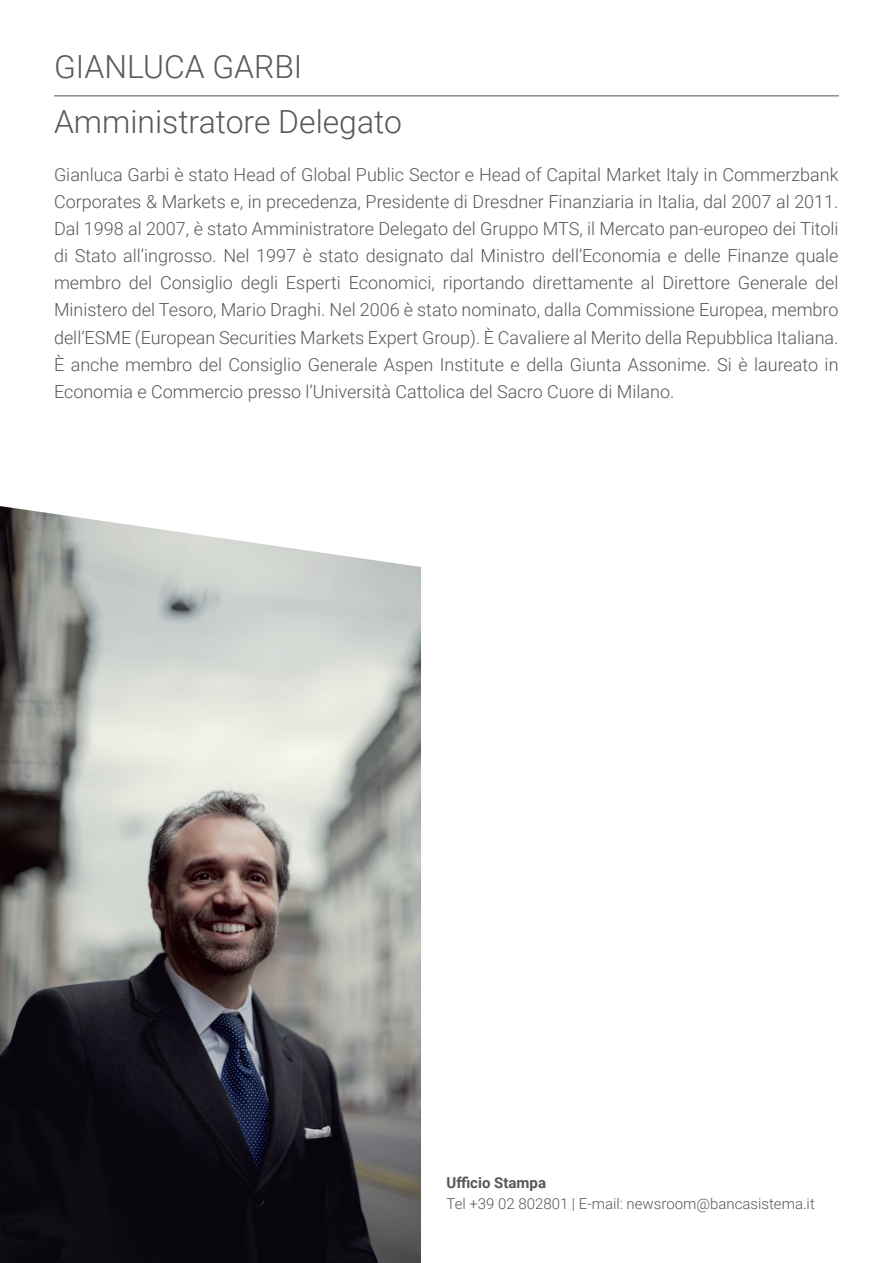
<style>
.page{position:relative;width:893px;height:1263px;background:#fff}
.page>*{position:absolute;margin:0;border:0;box-sizing:border-box;transform-origin:0 0}
.t1{font:300 31.95px/55.2px "Roboto";color:#57585a}
.t2{font:300 18px/27px "Roboto";color:#57585a;text-align:justify}
.t3{font:300 15px "Roboto";color:#57585a}
.t4{font:700 15px "Roboto";color:#57585a}
</style>
<div class="page">
<img style="left:0;top:506px;width:421px;height:757px">
<hr style="left:54px;top:96px;width:785px;height:1px;background:#57585a">
<h1 class="t1" style="left:54px;top:38px;width:349px">GIANLUCA GARBI<br>Amministratore Delegato</h1>
<p class="t2" style="left:54px;top:161px;width:786px">Gianluca Garbi è stato Head of Global Public Sector e Head of Capital Market Italy in Commerzbank Corporates &amp; Markets e, in precedenza, Presidente di Dresdner Finanziaria in Italia, dal 2007 al 2011.<br>Dal 1998 al 2007, è stato Amministratore Delegato del Gruppo MTS, il Mercato pan-europeo dei Titoli di Stato all’ingrosso. Nel 1997 è stato designato dal Ministro dell’Economia e delle Finanze quale membro del Consiglio degli Esperti Economici, riportando direttamente al Direttore Generale del Ministero del Tesoro, Mario Draghi. Nel 2006 è stato nominato, dalla Commissione Europea, membro dell’ESME (European Securities Markets Expert Group). È Cavaliere al Merito della Repubblica Italiana.<br>È anche membro del Consiglio Generale Aspen Institute e della Giunta Assonime. Si è laureato in Economia e Commercio presso l’Università Cattolica del Sacro Cuore di Milano.</p>
<p class="t4" style="left:446px;top:1172px;width:101px">Ufficio Stampa</p>
<p class="t3" style="left:446px;top:1193px;width:370px">Tel +39 02 802801 | E-mail: newsroom@bancasistema.it</p>
</div>
